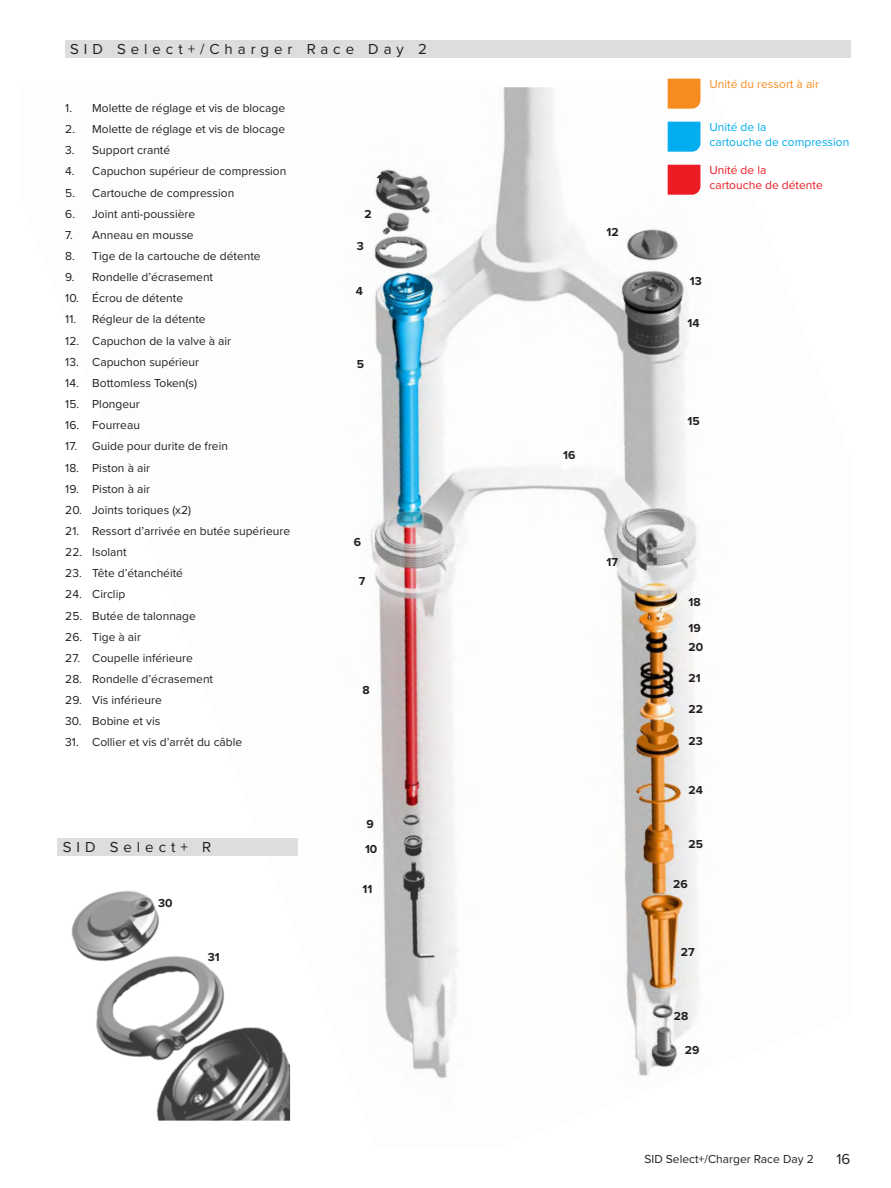
<style>
.page{position:relative;width:891px;height:1188px;background:#fff}
.page>*{position:absolute;margin:0;border:0;box-sizing:border-box;transform-origin:0 0}
.Section_Title_-_Grey__TOC_Level_2{font:15px "Proxima Nova";letter-spacing:.33em;color:#231f20}
.Section_Title_-_Grey__NO_TOC_Level_2{font:15px "Proxima Nova";letter-spacing:.33em;color:#231f20}
.t1{font:12px "Proxima Nova";color:#231f20}
.Normal_Text_-_Full_Width_Bold{font:700 12px "Proxima Nova";color:#231f20}
.Normal_Text_-_Full_Width{font:12px/14.4px "Proxima Nova";color:#00aeef}
.Normal_Text_-_Full_Width-2{font:12px/14.4px "Proxima Nova";color:#ed1c24}
.Normal_Text_-_Full_Width-3{font:12px "Proxima Nova";color:#f68c1f}
</style>
<div class="page">
<img style="left:57px;top:87px;width:644px;height:1033px">
<div style="left:65px;top:40px;width:785px;height:18px;background:#dcdddf"></div>
<svg style="left:668px;top:79px;width:32px;height:30px"></svg>
<svg style="left:668px;top:122px;width:32px;height:30px"></svg>
<svg style="left:668px;top:165px;width:32px;height:30px"></svg>
<div style="left:58px;top:839px;width:240px;height:17px;background:#dcdddf"></div>
<img style="left:57px;top:883px;width:233px;height:238px">
<p class="Section_Title_-_Grey__TOC_Level_2" style="left:70px;top:38px;width:358px">SID Select+/Charger Race Day 2</p>
<p class="t1" style="left:65px;top:99px;width:221px">1. Molette de réglage et vis de blocage</p>
<p class="t1" style="left:65px;top:120px;width:221px">2. Molette de réglage et vis de blocage</p>
<p class="t1" style="left:65px;top:141px;width:106px">3. Support cranté</p>
<p class="t1" style="left:65px;top:162px;width:223px">4. Capuchon supérieur de compression</p>
<p class="t1" style="left:65px;top:184px;width:171px">5. Cartouche de compression</p>
<p class="t1" style="left:65px;top:205px;width:131px">6. Joint anti-poussière</p>
<p class="t1" style="left:65px;top:226px;width:130px">7. Anneau en mousse</p>
<p class="t1" style="left:65px;top:247px;width:197px">8. Tige de la cartouche de détente</p>
<p class="t1" style="left:65px;top:268px;width:149px">9. Rondelle d’écrasement</p>
<p class="t1" style="left:65px;top:289px;width:119px">10. Écrou de détente</p>
<p class="t1" style="left:65px;top:311px;width:142px">11. Régleur de la détente</p>
<p class="t1" style="left:65px;top:332px;width:167px">12. Capuchon de la valve à air</p>
<p class="t1" style="left:65px;top:353px;width:135px">13. Capuchon supérieur</p>
<p class="t1" style="left:65px;top:374px;width:133px">14. Bottomless Token(s)</p>
<p class="t1" style="left:65px;top:395px;width:76px">15. Plongeur</p>
<p class="t1" style="left:65px;top:416px;width:76px">16. Fourreau</p>
<p class="t1" style="left:65px;top:437px;width:164px">17. Guide pour durite de frein</p>
<p class="t1" style="left:65px;top:459px;width:86px">18. Piston à air</p>
<p class="t1" style="left:65px;top:480px;width:86px">19. Piston à air</p>
<p class="t1" style="left:65px;top:501px;width:127px">20. Joints toriques (x2)</p>
<p class="t1" style="left:65px;top:522px;width:226px">21. Ressort d’arrivée en butée supérieure</p>
<p class="t1" style="left:65px;top:543px;width:63px">22. Isolant</p>
<p class="t1" style="left:65px;top:564px;width:119px">23. Tête d’étanchéité</p>
<p class="t1" style="left:65px;top:585px;width:61px">24. Circlip</p>
<p class="t1" style="left:65px;top:607px;width:132px">25. Butée de talonnage</p>
<p class="t1" style="left:65px;top:628px;width:77px">26. Tige à air</p>
<p class="t1" style="left:65px;top:649px;width:129px">27. Coupelle inférieure</p>
<p class="t1" style="left:65px;top:670px;width:149px">28. Rondelle d’écrasement</p>
<p class="t1" style="left:65px;top:691px;width:98px">29. Vis inférieure</p>
<p class="t1" style="left:65px;top:712px;width:97px">30. Bobine et vis</p>
<p class="t1" style="left:65px;top:734px;width:179px">31. Collier et vis d’arrêt du câble</p>
<p class="Section_Title_-_Grey__NO_TOC_Level_2" style="left:63px;top:836px;width:150px">SID Select+ R</p>
<p class="Normal_Text_-_Full_Width_Bold" style="left:158px;top:894px;width:16px">30</p>
<p class="Normal_Text_-_Full_Width_Bold" style="left:208px;top:948px;width:13px">31</p>
<p class="Normal_Text_-_Full_Width_Bold" style="left:377px;top:170px;width:6px">1</p>
<p class="Normal_Text_-_Full_Width_Bold" style="left:364px;top:205px;width:9px">2</p>
<p class="Normal_Text_-_Full_Width_Bold" style="left:357px;top:237px;width:9px">3</p>
<p class="Normal_Text_-_Full_Width_Bold" style="left:356px;top:282px;width:9px">4</p>
<p class="Normal_Text_-_Full_Width_Bold" style="left:357px;top:355px;width:9px">5</p>
<p class="Normal_Text_-_Full_Width_Bold" style="left:354px;top:533px;width:9px">6</p>
<p class="Normal_Text_-_Full_Width_Bold" style="left:359px;top:572px;width:8px">7</p>
<p class="Normal_Text_-_Full_Width_Bold" style="left:363px;top:681px;width:9px">8</p>
<p class="Normal_Text_-_Full_Width_Bold" style="left:367px;top:815px;width:9px">9</p>
<p class="Normal_Text_-_Full_Width_Bold" style="left:365px;top:840px;width:14px">10</p>
<p class="Normal_Text_-_Full_Width_Bold" style="left:363px;top:880px;width:11px">11</p>
<p class="Normal_Text_-_Full_Width_Bold" style="left:606px;top:223px;width:14px">12</p>
<p class="Normal_Text_-_Full_Width_Bold" style="left:563px;top:446px;width:14px">16</p>
<p class="Normal_Text_-_Full_Width_Bold" style="left:606px;top:553px;width:13px">17</p>
<p class="Normal_Text_-_Full_Width-3" style="left:710px;top:75px;width:111px">Unité du ressort à air</p>
<p class="Normal_Text_-_Full_Width" style="left:710px;top:119px;width:141px">Unité de la<br>cartouche de compression</p>
<p class="Normal_Text_-_Full_Width-2" style="left:710px;top:162px;width:115px">Unité de la<br>cartouche de détente</p>
<p class="Normal_Text_-_Full_Width_Bold" style="left:690px;top:272px;width:13px">13</p>
<p class="Normal_Text_-_Full_Width_Bold" style="left:688px;top:314px;width:14px">14</p>
<p class="Normal_Text_-_Full_Width_Bold" style="left:688px;top:412px;width:14px">15</p>
<p class="Normal_Text_-_Full_Width_Bold" style="left:688px;top:594px;width:14px">18</p>
<p class="Normal_Text_-_Full_Width_Bold" style="left:688px;top:619px;width:14px">19</p>
<p class="Normal_Text_-_Full_Width_Bold" style="left:688px;top:638px;width:16px">20</p>
<p class="Normal_Text_-_Full_Width_Bold" style="left:688px;top:669px;width:14px">21</p>
<p class="Normal_Text_-_Full_Width_Bold" style="left:688px;top:700px;width:16px">22</p>
<p class="Normal_Text_-_Full_Width_Bold" style="left:688px;top:732px;width:16px">23</p>
<p class="Normal_Text_-_Full_Width_Bold" style="left:688px;top:781px;width:16px">24</p>
<p class="Normal_Text_-_Full_Width_Bold" style="left:688px;top:835px;width:16px">25</p>
<p class="Normal_Text_-_Full_Width_Bold" style="left:673px;top:875px;width:16px">26</p>
<p class="Normal_Text_-_Full_Width_Bold" style="left:681px;top:943px;width:15px">27</p>
<p class="Normal_Text_-_Full_Width_Bold" style="left:674px;top:1007px;width:16px">28</p>
<p class="Normal_Text_-_Full_Width_Bold" style="left:685px;top:1041px;width:16px">29</p>
<p class="t1" style="left:644px;top:1150px;width:171px">SID Select+/Charger Race Day 2</p>
<p class="Section_Title_-_Grey__TOC_Level_2" style="left:837px;top:1148px;width:15px">16</p>
</div>
